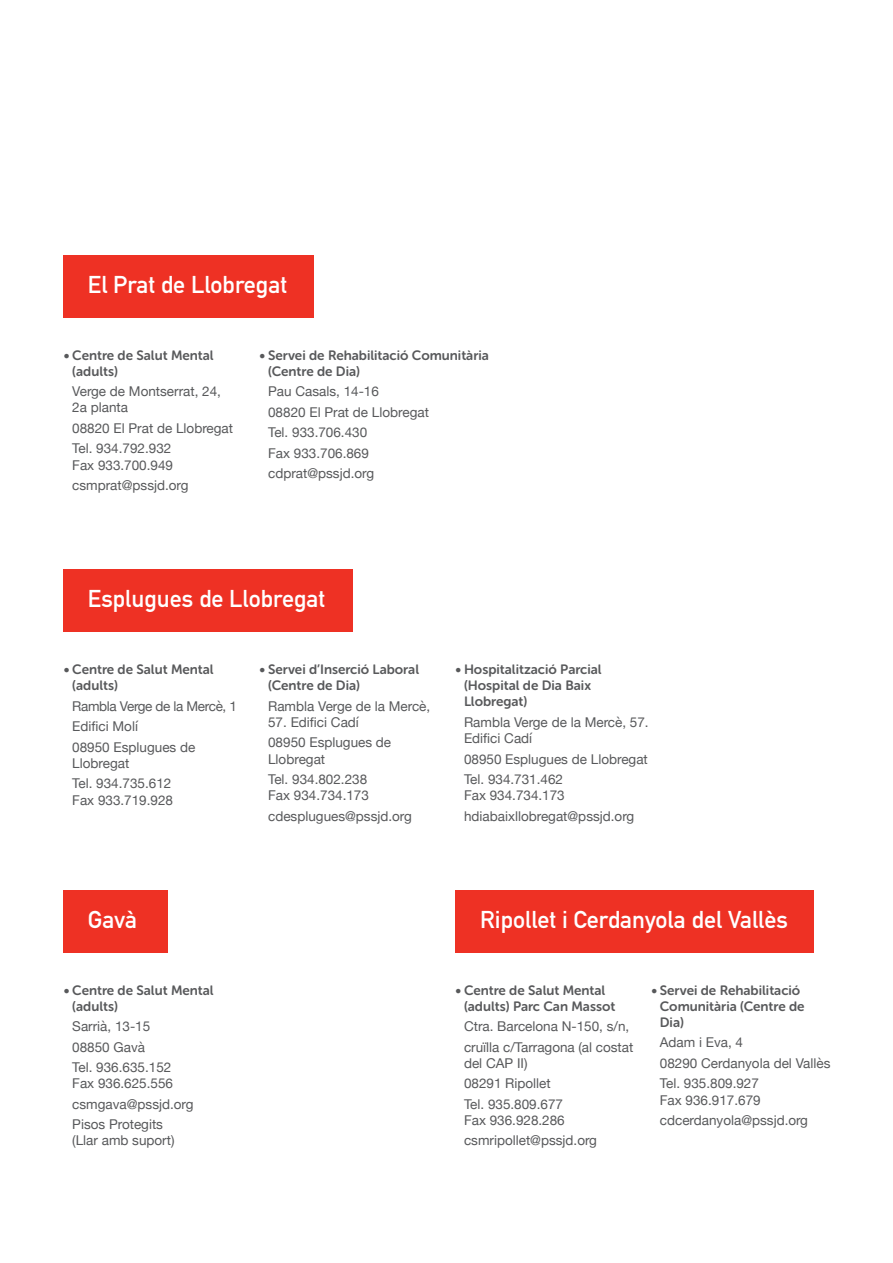
<style>
.page{position:relative;width:893px;height:1263px;background:#fff}
.page>*{position:absolute;margin:0;border:0;box-sizing:border-box;transform-origin:0 0}
.t1{font:24px "DIN Mittelschrift Std";color:#fff}
.t2{font:13.5px/20.4px "Helvetica Neue";color:#58595b}
.t3{font:13.5px/16.2px "Museo Sans Rounded 700";color:#58595b}
</style>
<div class="page">
<div style="left:63px;top:255px;width:250px;height:62px;background:#ee3124"></div>
<div style="left:63px;top:570px;width:290px;height:62px;background:#ee3124"></div>
<div style="left:455px;top:890px;width:359px;height:62px;background:#ee3124"></div>
<div style="left:63px;top:890px;width:104px;height:62px;background:#ee3124"></div>
<h1 class="t1" style="left:88px;top:270px;width:201px">El Prat de Llobregat</h1>
<p class="t3" style="left:72px;top:347px;width:143px;text-indent:-9px">• Centre de Salut Mental (adults)</p>
<p class="t2" style="left:72px;top:384px;width:150px;line-height:16.2px">Verge de Montserrat, 24,<br>2a planta</p>
<p class="t2" style="left:72px;top:419px;width:162px">08820 El Prat de Llobregat<br>Tel. 934.792.932</p>
<p class="t2" style="left:72px;top:455px;width:118px">Fax 933.700.949 csmprat@pssjd.org</p>
<p class="t3" style="left:268px;top:347px;width:222px;text-indent:-9px">• Servei de Rehabilitació Comunitària (Centre de Dia)</p>
<p class="t2" style="left:268px;top:382px;width:162px">Pau Casals, 14-16<br>08820 El Prat de Llobregat<br>Tel. 933.706.430<br>Fax 933.706.869 cdprat@pssjd.org</p>
<h1 class="t1" style="left:88px;top:585px;width:239px">Esplugues de Llobregat</h1>
<p class="t3" style="left:72px;top:661px;width:143px;text-indent:-9px">• Centre de Salut Mental (adults)</p>
<p class="t2" style="left:72px;top:696px;width:166px">Rambla Verge de la Mercè, 1<br>Edifici Molí<br>08950 Esplugues de</p>
<p class="t2" style="left:72px;top:754px;width:101px">Llobregat<br>Tel. 934.735.612</p>
<p class="t2" style="left:72px;top:790px;width:102px">Fax 933.719.928</p>
<p class="t3" style="left:268px;top:661px;width:152px;text-indent:-9px">• Servei d’Inserció Laboral (Centre de Dia)</p>
<p class="t2" style="left:268px;top:696px;width:164px">Rambla Verge de la Mercè,</p>
<p class="t2" style="left:268px;top:713px;width:125px">57. Edifici Cadí<br>08950 Esplugues de</p>
<p class="t2" style="left:268px;top:749px;width:101px">Llobregat<br>Tel. 934.802.238</p>
<p class="t2" style="left:268px;top:786px;width:145px">Fax 934.734.173 cdesplugues@pssjd.org</p>
<p class="t3" style="left:464px;top:661px;width:139px;text-indent:-9px">• Hospitalització Parcial (Hospital de Dia Baix<br>Llobregat)</p>
<p class="t2" style="left:464px;top:715px;width:186px;line-height:16.2px">Rambla Verge de la Mercè, 57.<br>Edifici Cadí</p>
<p class="t2" style="left:464px;top:749px;width:185px">08950 Esplugues de Llobregat<br>Tel. 934.731.462</p>
<p class="t2" style="left:464px;top:786px;width:172px">Fax 934.734.173 hdiabaixllobregat@pssjd.org</p>
<h1 class="t1" style="left:88px;top:905px;width:51px">Gavà</h1>
<h1 class="t1" style="left:480px;top:905px;width:309px">Ripollet i Cerdanyola del Vallès</h1>
<p class="t3" style="left:72px;top:982px;width:143px;text-indent:-9px">• Centre de Salut Mental (adults)</p>
<p class="t2" style="left:72px;top:1017px;width:101px">Sarrià, 13-15<br>08850 Gavà<br>Tel. 936.635.152</p>
<p class="t2" style="left:72px;top:1074px;width:123px">Fax 936.625.556 csmgava@pssjd.org<br>Pisos Protegits</p>
<p class="t2" style="left:72px;top:1131px;width:104px">(Llar amb suport)</p>
<p class="t3" style="left:464px;top:982px;width:153px;text-indent:-9px">• Centre de Salut Mental (adults) Parc Can Massot</p>
<p class="t2" style="left:464px;top:1017px;width:171px">Ctra. Barcelona N-150, s/n, cruïlla c/Tarragona (al costat</p>
<p class="t2" style="left:464px;top:1053px;width:101px">del CAP II)<br>08291 Ripollet<br>Tel. 935.809.677</p>
<p class="t2" style="left:464px;top:1111px;width:134px">Fax 936.928.286 csmripollet@pssjd.org</p>
<p class="t3" style="left:660px;top:982px;width:146px;text-indent:-9px">• Servei de Rehabilitació<br>Comunitària (Centre de<br>Dia)</p>
<p class="t2" style="left:660px;top:1033px;width:172px">Adam i Eva, 4<br>08290 Cerdanyola del Vallès<br>Tel. 935.809.927</p>
<p class="t2" style="left:660px;top:1090px;width:150px">Fax 936.917.679 cdcerdanyola@pssjd.org</p>
</div>
